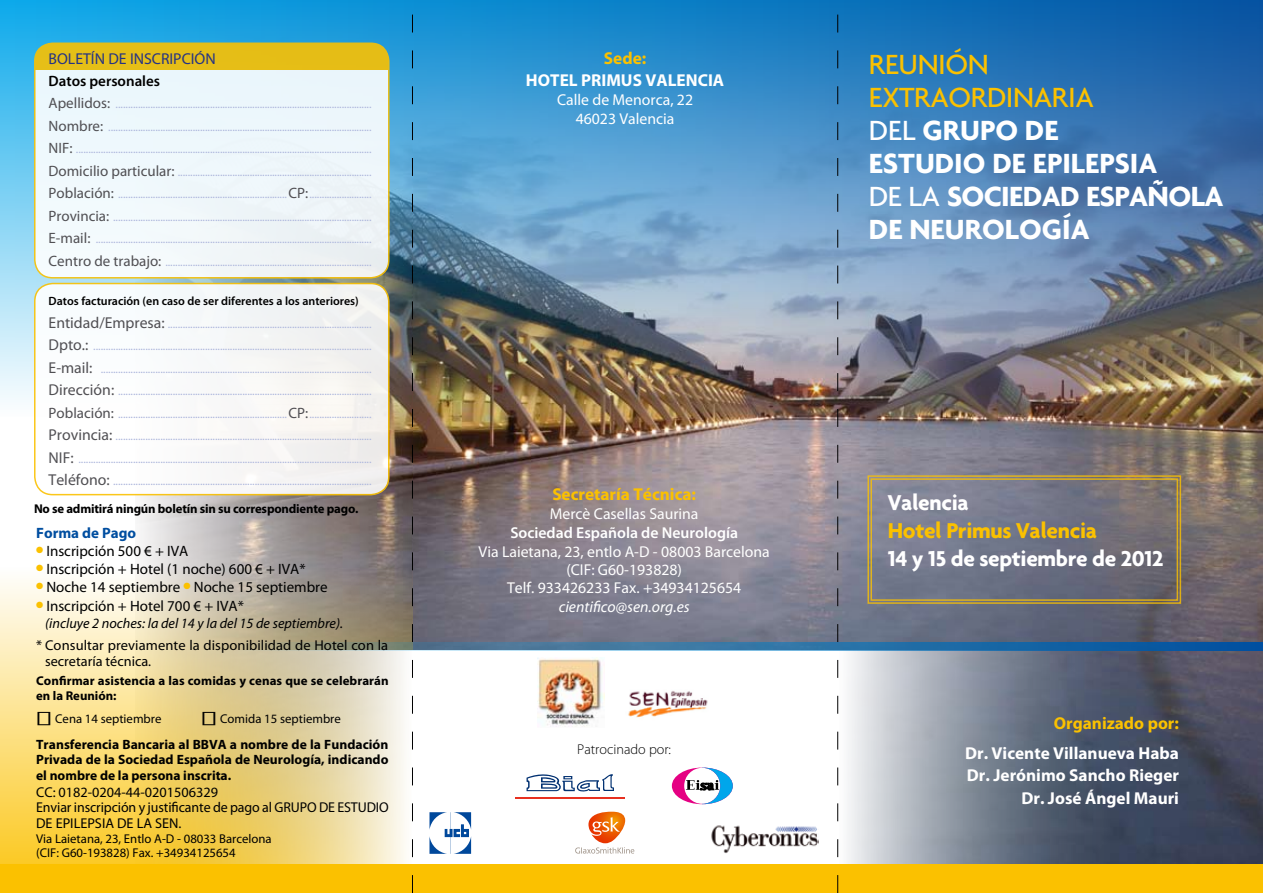
<style>
.page{position:relative;width:1263px;height:893px;background:#fff}
.page>*{position:absolute;margin:0;border:0;box-sizing:border-box;transform-origin:0 0}
.t1{font:700 30px/33px "Agenda";color:#fff}
.t2{font:700 23.25px "Agenda";letter-spacing:-.015em;color:#fff}
.t3{font:700 23.25px "Agenda";letter-spacing:-.015em;color:#fbc100}
.t4{font:700 17.25px/22.5px "Myriad Pro";color:#fff;text-align:right}
.t5{font:700 17.25px "Myriad Pro";color:#fbc100}
.t6{font:15.75px/18.5px "Myriad Pro";color:#fff;text-align:center}
.t7{font:600 15.75px "Myriad Pro";color:#fff}
.t8{font:italic 15.75px "Myriad Pro";color:#fff}
.t9{font:15.75px "Myriad Pro";color:#243285}
.t10{font:15px "Myriad Pro";color:#000}
.t11{font:600 15px "Myriad Pro";color:#000}
.t12{font:700 15px "Myriad Pro";color:#004ea0}
.t13{font:14.25px/15.8px "Myriad Pro";color:#000}
.t14{font:italic 14.25px "Myriad Pro";color:#000}
.t15{font:300 14.25px "Myriad Pro";color:#000}
.t16{font:700 13.5px/15.8px "Myriad Pro";color:#000;text-align:justify}
.t17{font:700 12.75px/15px "Myriad Pro";color:#000}
.t18{font:12.75px/14.2px "Myriad Pro";color:#000}
.t19{font:12px/22.6px "Myriad Pro";color:#afb8dd;text-align:justify}
.s1{font-size:15px;color:#504f53}
.s2{font-weight:600;color:#000}
.s3{font-size:15.75px;color:#504f53}
.s4{font-weight:500;color:#fbc100}
.s5{font-weight:500}
</style>
<div class="page">
<img style="left:413px;top:417px;width:850px;height:447px">
<img style="left:135px;top:417px;width:277px;height:151px">
<img style="left:0;top:0;width:1263px;height:417px">
<svg style="left:0;top:568px;width:412px;height:296px;background:#e3d094"></svg>
<div style="left:412px;top:651px;width:426px;height:221px;background:#fff"></div>
<svg style="left:838px;top:651px;width:285px;height:213px;background:#8d94a1"></svg>
<svg style="left:128px;top:651px;width:284px;height:213px;background:#ead593"></svg>
<div style="left:0;top:864px;width:1263px;height:29px;background:#fbc100"></div>
<svg style="left:236px;top:642px;width:1027px;height:9px;background:#43799f"></svg>
<svg style="left:412px;top:0;width:1px;height:893px"></svg>
<svg style="left:867px;top:475px;width:315px;height:130px;background:#767680"></svg>
<div style="left:870px;top:478px;width:308px;height:123px;border:1px solid #fbc100"></div>
<div style="left:35px;top:43px;width:354px;height:235px;background:#eef7fc;border-radius:18px"></div>
<div style="left:35px;top:43px;width:353px;height:26px;background:#e5be17"></div>
<div style="left:34px;top:43px;width:355px;height:236px;border:2px solid #fbc100;border-radius:18px"></div>
<div style="left:35px;top:284px;width:354px;height:211px;background:#f8f9f9;border-radius:18px"></div>
<div style="left:34px;top:283px;width:355px;height:212px;border:2px solid #fbc100;border-radius:18px"></div>
<img style="left:538px;top:658px;width:66px;height:69px">
<img style="left:628px;top:691px;width:80px;height:27px">
<svg style="left:837px;top:0;width:1px;height:893px"></svg>
<svg style="left:672px;top:767px;width:61px;height:37px"></svg>
<hr style="left:516px;top:797px;width:109px;height:1px;background:#e73020">
<svg style="left:526px;top:774px;width:88px;height:18px"></svg>
<svg style="left:575px;top:811px;width:59px;height:43px"></svg>
<svg style="left:429px;top:812px;width:42px;height:42px"></svg>
<img style="left:711px;top:825px;width:108px;height:28px">
<h3 class="t9" style="left:49px;top:49px;width:169px">BOLETÍN DE INSCRIPCIÓN</h3>
<p class="t11" style="left:49px;top:71px;width:113px">Datos personales</p>
<p class="t19" style="left:49px;top:93px;width:324px"><span class="s1">Apellidos:</span> .......................................................................................................<br><span class="s1">Nombre:</span> ..........................................................................................................<br><span class="s1">NIF:</span> .......................................................................................................................<br><span class="s1">Domicilio particular:</span> ..............................................................................<br><span class="s1">Población:</span> ....................................................................<span class="s1">CP:</span>.........................<br><span class="s1">Provincia:</span> ........................................................................................................<br><span class="s1">E-mail:</span> ...............................................................................................................<br><span class="s1">Centro de trabajo:</span> ...................................................................................</p>
<p class="t19" style="left:49px;top:289px;width:324px;text-align:left"><span class="s2">Datos facturación (en caso de ser diferentes a los anteriores)<br></span><span class="s3">Entidad/Empresa:</span> ..................................................................................<br><span class="s3">Dpto.:</span> ................................................................................................................<br><span class="s3">E-mail:</span> .............................................................................................................<br><span class="s3">Dirección:</span> ......................................................................................................<br><span class="s1">Población:</span> ....................................................................<span class="s1">CP:</span>.........................<br><span class="s3">Provincia:</span> .......................................................................................................<br><span class="s3">NIF:</span> ......................................................................................................................<br><span class="s3">Teléfono:</span> ........................................................................................................</p>
<p class="t17" style="left:34px;top:500px;width:326px">No se admitirá ningún boletín sin su correspondiente pago.</p>
<p class="t12" style="left:36px;top:524px;width:102px">Forma de Pago</p>
<p class="t10" style="left:36px;top:542px;width:154px"><sup>●</sup> Inscripción 500 € + IVA</p>
<p class="t10" style="left:36px;top:560px;width:271px"><sup>●</sup> Inscripción + Hotel (1 noche) 600 € + IVA*</p>
<p class="t10" style="left:36px;top:578px;width:293px"><sup>●</sup> Noche 14 septiembre <sup>●</sup> Noche 15 septiembre</p>
<p class="t10" style="left:36px;top:597px;width:209px"><sup>●</sup> Inscripción + Hotel 700 € + IVA*</p>
<p class="t14" style="left:45px;top:614px;width:299px">(incluye 2 noches: la del 14 y la del 15 de septiembre).</p>
<p class="t13" style="left:45px;top:637px;width:345px;text-indent:-9px">* Consultar previamente la disponibilidad de Hotel con la secretaría técnica.</p>
<p class="t17" style="left:36px;top:673px;width:354px">Confirmar asistencia a las comidas y cenas que se celebrarán en la Reunión:</p>
<p class="t18" style="left:36px;top:711px;width:127px">□ Cena 14 septiembre</p>
<p class="t18" style="left:201px;top:711px;width:141px">□ Comida 15 septiembre</p>
<p class="t16" style="left:36px;top:736px;width:354px">Transferencia Bancaria al BBVA a nombre de la Fundación Privada de la Sociedad Española de Neurología, indicando el nombre de la persona inscrita.</p>
<p class="t13" style="left:36px;top:784px;width:354px">CC: 0182-0204-44-0201506329<br>Enviar inscripción y justificante de pago al GRUPO DE ESTUDIO<br>DE EPILEPSIA DE LA SEN.</p>
<p class="t18" style="left:36px;top:832px;width:237px">Via Laietana, 23, Entlo A-D - 08033 Barcelona (CIF: G60-193828) Fax. +34934125654</p>
<h3 class="t5" style="left:604px;top:47px;width:44px">Sede:</h3>
<h3 class="t4" style="left:526px;top:69px;width:200px">HOTEL PRIMUS VALENCIA</h3>
<h3 class="t6" style="left:557px;top:90px;width:138px;line-height:18.9px">Calle de Menorca, 22<br>46023 Valencia</h3>
<h3 class="t5" style="left:552px;top:483px;width:145px">Secretaría Técnica:</h3>
<h3 class="t6" style="left:550px;top:504px;width:150px">Mercè Casellas Saurina</h3>
<h3 class="t7" style="left:510px;top:522px;width:229px">Sociedad Española de Neurología</h3>
<h3 class="t6" style="left:479px;top:542px;width:293px">Via Laietana, 23, entlo A-D - 08003 Barcelona (CIF: G60-193828)<br>Telf. 933426233 Fax. +34934125654</h3>
<h3 class="t8" style="left:559px;top:597px;width:132px">cientifico@sen.org.es</h3>
<p class="t15" style="left:577px;top:740px;width:95px">Patrocinado por:</p>
<h1 class="t1" style="left:869px;top:47px;width:356px"><span class="s4">REUNIÓN<br>EXTRAORDINARIA<br></span><span class="s5">DEL</span> GRUPO DE<br>ESTUDIO DE EPILEPSIA<br><span class="s5">DE LA</span> SOCIEDAD ESPAÑOLA<br>DE NEUROLOGÍA</h1>
<h2 class="t2" style="left:888px;top:488px;width:83px">Valencia</h2>
<h2 class="t3" style="left:888px;top:516px;width:211px">Hotel Primus Valencia</h2>
<h2 class="t2" style="left:888px;top:544px;width:277px">14 y 15 de septiembre de 2012</h2>
<h3 class="t5" style="left:1054px;top:712px;width:127px">Organizado por:</h3>
<h3 class="t4" style="left:965px;top:741px;width:215px">Dr. Vicente Villanueva Haba<br>Dr. Jerónimo Sancho Rieger<br>Dr. José Ángel Mauri</h3>
</div>
